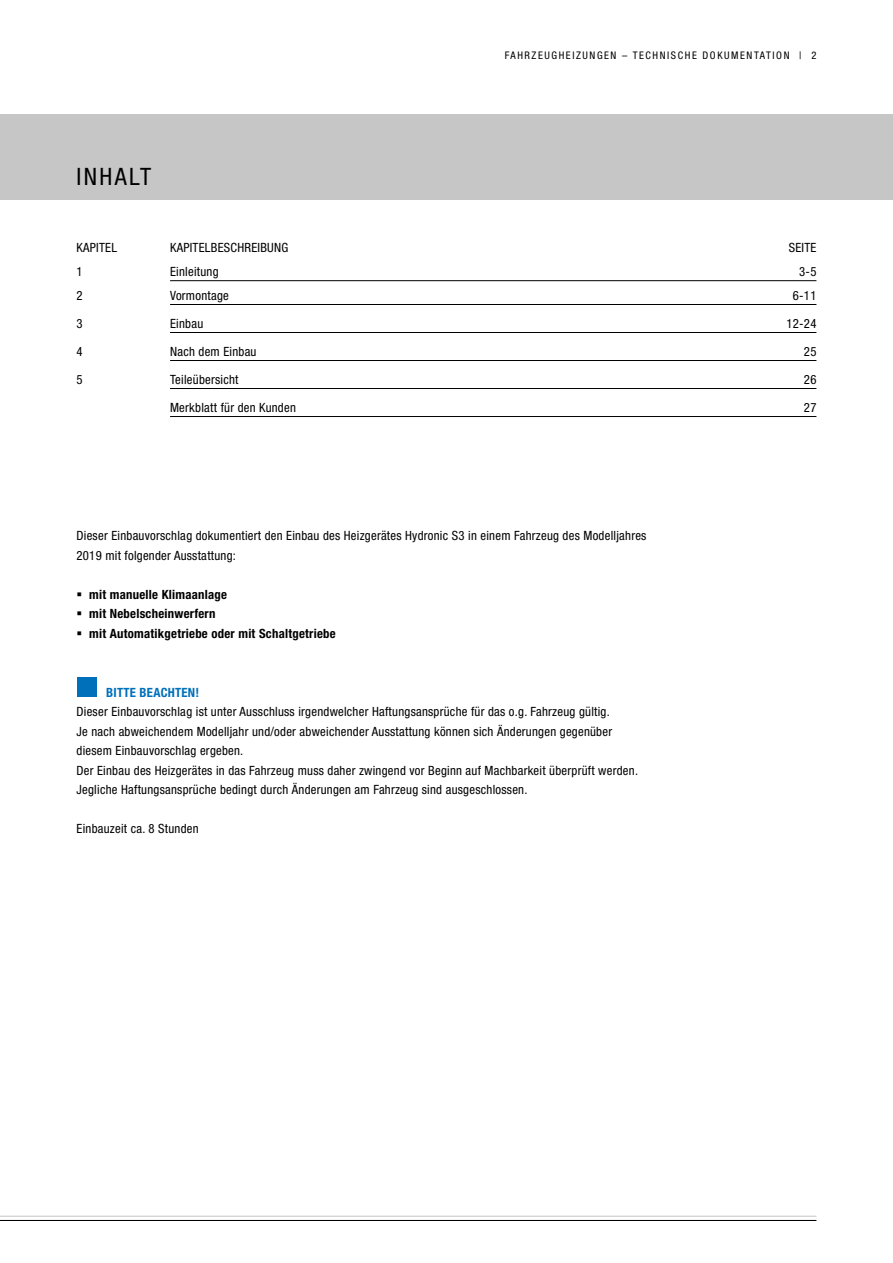
<style>
.page{position:relative;width:893px;height:1263px;background:#fff}
.page>*{position:absolute;margin:0;border:0;box-sizing:border-box;transform-origin:0 0}
.Ueberschrift_16pt{font:condensed 24px "Helvetica Neue LT";letter-spacing:.1em;color:#000}
.Fließtext_8_5pt{font:condensed 12.75px/19.5px "Helvetica Neue LT";letter-spacing:.02em;color:#000}
.IHV_2{font:condensed 12.75px "Helvetica Neue LT";letter-spacing:.02em;color:#000}
.t1{font:700 condensed 12.75px "Helvetica Neue LT";letter-spacing:.02em;color:#000}
.IHV_Überschrift{font:condensed 12.75px "Helvetica Neue LT";letter-spacing:.02em;color:#000}
.Bitte_beachten_8_5pt{font:700 condensed 12.75px "Helvetica Neue LT";letter-spacing:.02em;color:#0070ba}
.t2{font:condensed 10.5px "Helvetica Neue LT";letter-spacing:.15em;color:#000}
</style>
<div class="page">
<div style="left:0;top:115px;width:893px;height:85px;background:#c6c6c6"></div>
<hr style="left:0;top:1216px;width:816px;height:1px;background:#c6c6c6">
<hr style="left:0;top:1220px;width:816px;height:1px;background:#000">
<hr style="left:170px;top:280px;width:646px;height:1px;background:#000">
<hr style="left:170px;top:304px;width:646px;height:1px;background:#000">
<hr style="left:170px;top:332px;width:646px;height:1px;background:#000">
<hr style="left:170px;top:360px;width:646px;height:1px;background:#000">
<hr style="left:170px;top:388px;width:646px;height:1px;background:#000">
<hr style="left:170px;top:416px;width:646px;height:1px;background:#000">
<div style="left:77px;top:677px;width:20px;height:19px;background:#0070ba"></div>
<p class="Ueberschrift_16pt" style="left:77px;top:162px;width:76px">INHALT</p>
<p class="t2" style="left:505px;top:50px;width:313px">FAHRZEUGHEIZUNGEN – TECHNISCHE DOKUMENTATION | 2</p>
<p class="IHV_Überschrift" style="left:77px;top:241px;width:42px">KAPITEL</p>
<p class="IHV_Überschrift" style="left:170px;top:241px;width:120px">KAPITELBESCHREIBUNG</p>
<p class="IHV_Überschrift" style="left:789px;top:241px;width:29px">SEITE</p>
<p class="IHV_2" style="left:77px;top:264px;width:8px">1</p>
<p class="IHV_2" style="left:170px;top:264px;width:50px">Einleitung</p>
<p class="IHV_2" style="left:799px;top:264px;width:19px">3-5</p>
<p class="IHV_2" style="left:77px;top:288px;width:8px">2</p>
<p class="IHV_2" style="left:170px;top:288px;width:60px">Vormontage</p>
<p class="IHV_2" style="left:793px;top:288px;width:25px">6-11</p>
<p class="IHV_2" style="left:77px;top:316px;width:8px">3</p>
<p class="IHV_2" style="left:170px;top:316px;width:35px">Einbau</p>
<p class="IHV_2" style="left:786px;top:316px;width:31px">12-24</p>
<p class="IHV_2" style="left:77px;top:344px;width:8px">4</p>
<p class="IHV_2" style="left:170px;top:344px;width:88px">Nach dem Einbau</p>
<p class="IHV_2" style="left:804px;top:344px;width:14px">25</p>
<p class="IHV_2" style="left:77px;top:372px;width:8px">5</p>
<p class="IHV_2" style="left:170px;top:372px;width:70px">Teileübersicht</p>
<p class="IHV_2" style="left:804px;top:372px;width:14px">26</p>
<p class="IHV_2" style="left:170px;top:400px;width:127px">Merkblatt für den Kunden</p>
<p class="IHV_2" style="left:804px;top:400px;width:14px">27</p>
<p class="Fließtext_8_5pt" style="left:77px;top:526px;width:571px">Dieser Einbauvorschlag dokumentiert den Einbau des Heizgerätes Hydronic S3 in einem Fahrzeug des Modelljahres<br>2019 mit folgender Ausstattung:</p>
<p class="t1" style="left:89px;top:586px;width:139px">mit manuelle Klimaanlage</p>
<p class="t1" style="left:89px;top:606px;width:128px">mit Nebelscheinwerfern</p>
<p class="t1" style="left:89px;top:625px;width:248px">mit Automatikgetriebe oder mit Schaltgetriebe</p>
<p class="Bitte_beachten_8_5pt" style="left:106px;top:684px;width:94px">BITTE BEACHTEN!</p>
<p class="Fließtext_8_5pt" style="left:77px;top:702px;width:535px">Dieser Einbauvorschlag ist unter Ausschluss irgendwelcher Haftungsansprüche für das o.g. Fahrzeug gültig.</p>
<p class="Fließtext_8_5pt" style="left:77px;top:721px;width:537px">Je nach abweichendem Modelljahr und/oder abweichender Ausstattung können sich Änderungen gegenüber</p>
<p class="Fließtext_8_5pt" style="left:77px;top:741px;width:563px">diesem Einbauvorschlag ergeben.<br>Der Einbau des Heizgerätes in das Fahrzeug muss daher zwingend vor Beginn auf Machbarkeit überprüft werden.<br>Jegliche Haftungsansprüche bedingt durch Änderungen am Fahrzeug sind ausgeschlossen.</p>
<p class="Fließtext_8_5pt" style="left:77px;top:819px;width:124px">Einbauzeit ca. 8 Stunden</p>
</div>
